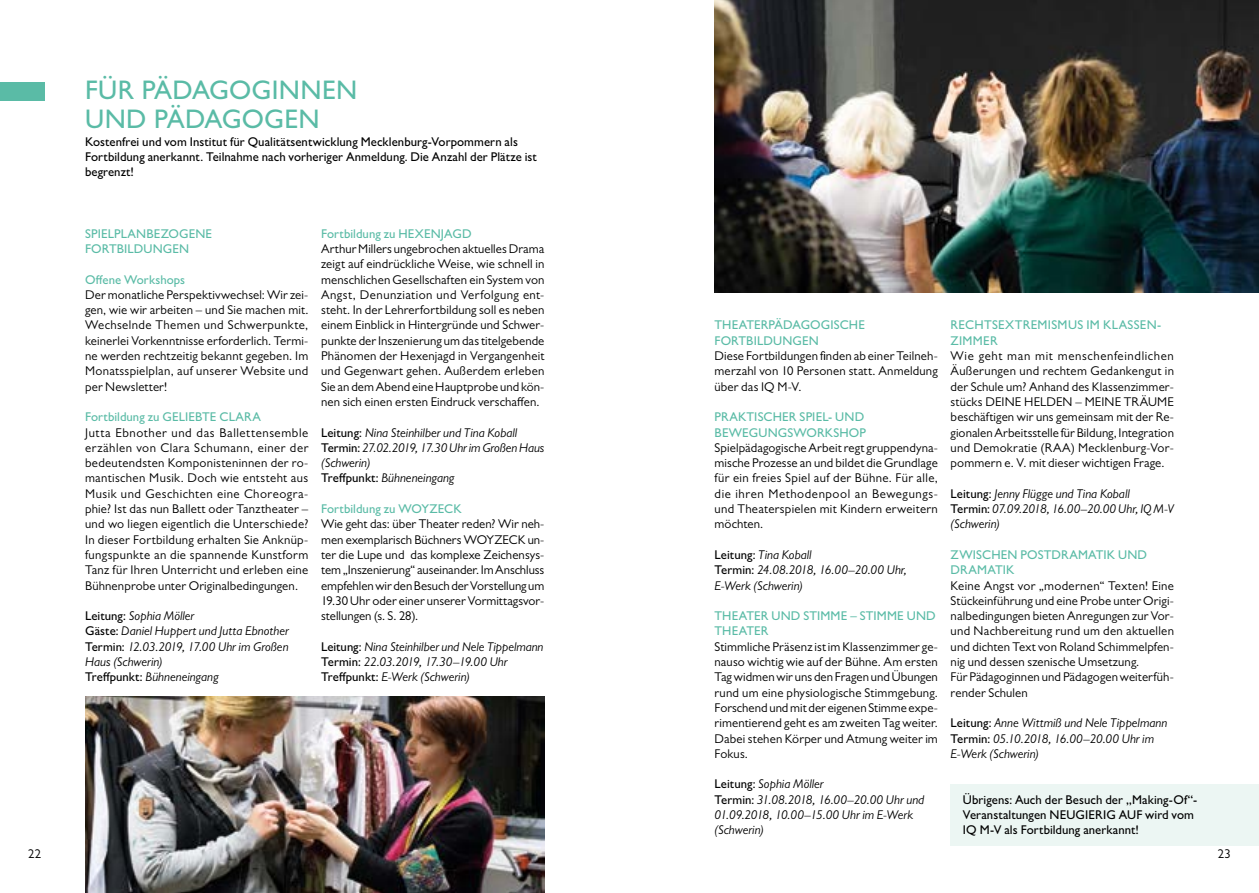
<style>
.page{position:relative;width:1259px;height:893px;background:#fff}
.page>*{position:absolute;margin:0;border:0;box-sizing:border-box;transform-origin:0 0}
.t1{font:500 27px/28.5px "Gill Sans MT Std";letter-spacing:.005em;color:#5abba6}
.t2{font:12.75px/15.3px "Gill Sans MT Std";letter-spacing:.01em;color:#000;text-align:justify}
.t3{font:italic 12.75px/15.3px "Gill Sans MT Std";color:#000}
.t4{font:500 12.75px/15.3px "Gill Sans MT Std";letter-spacing:.01em;color:#5abba6}
.t5{font:500 12.75px/15.3px "Gill Sans MT Std";letter-spacing:.005em;color:#000}
.s1{font-weight:500;font-style:normal}
</style>
<div class="page">
<img style="left:85px;top:697px;width:459px;height:196px">
<img style="left:714px;top:0;width:545px;height:292px">
<div style="left:950px;top:784px;width:309px;height:61px;background:#ecf6f3"></div>
<div style="left:0;top:82px;width:44px;height:19px;background:#5abba6"></div>
<h1 class="t1" style="left:85px;top:76px;width:274px">FÜR PÄDAGOGINNEN<br>UND PÄDAGOGEN</h1>
<p class="t5" style="left:85px;top:134px;width:453px">Kostenfrei und vom Institut für Qualitätsentwicklung Mecklenburg-Vorpommern als<br>Fortbildung anerkannt. Teilnahme nach vorheriger Anmeldung. Die Anzahl der Plätze ist begrenzt!</p>
<p class="t4" style="left:85px;top:226px;width:129px">SPIELPLANBEZOGENE<br>FORTBILDUNGEN</p>
<p class="t4" style="left:85px;top:271px;width:102px">Offene Workshops</p>
<p class="t2" style="left:85px;top:287px;width:225px">Der monatliche Perspektivwechsel: Wir zei&shy;gen, wie wir arbeiten – und Sie machen mit.<br>Wechselnde Themen und Schwerpunkte, keinerlei Vorkenntnisse erforderlich. Termi&shy;ne werden rechtzeitig bekannt gegeben. Im Monatsspielplan, auf unserer Website und per Newsletter!</p>
<p class="t4" style="left:85px;top:409px;width:177px">Fortbildung zu GELIEBTE CLARA</p>
<p class="t2" style="left:85px;top:425px;width:225px">Jutta Ebnother und das Ballettensemble erzählen von Clara Schumann, einer der bedeutendsten Komponisteninnen der ro&shy;mantischen Musik. Doch wie entsteht aus Musik und Geschichten eine Choreogra&shy;phie? Ist das nun Ballett oder Tanztheater – und wo liegen eigentlich die Unterschiede?<br>In dieser Fortbildung erhalten Sie Anknüp&shy;fungspunkte an die spannende Kunstform Tanz für Ihren Unterricht und erleben eine Bühnenprobe unter Originalbedingungen.</p>
<p class="t3" style="left:85px;top:608px;width:205px"><span class="s1">Leitung:</span> Sophia Möller<br><span class="s1">Gäste:</span> Daniel Huppert und Jutta Ebnother<br><span class="s1">Termin:</span> 12.03.2019, 17.00 Uhr im Großen<br>Haus (Schwerin)<br><span class="s1">Treffpunkt:</span> Bühneneingang</p>
<p class="t4" style="left:321px;top:226px;width:152px">Fortbildung zu HEXENJAGD</p>
<p class="t2" style="left:321px;top:241px;width:225px">Arthur Millers ungebrochen aktuelles Drama zeigt auf eindrückliche Weise, wie schnell in menschlichen Gesellschaften ein System von Angst, Denunziation und Verfolgung ent&shy;steht. In der Lehrerfortbildung soll es neben einem Einblick in Hintergründe und Schwer&shy;punkte der Inszenierung um das titelgebende Phänomen der Hexenjagd in Vergangenheit und Gegenwart gehen. Außerdem erleben Sie an dem Abend eine Hauptprobe und kön&shy;nen sich einen ersten Eindruck verschaffen.</p>
<p class="t3" style="left:321px;top:425px;width:225px"><span class="s1">Leitung:</span> Nina Steinhilber und Tina Koball<br><span class="s1">Termin:</span> 27.02.2019, 17.30 Uhr im Großen Haus (Schwerin)<br><span class="s1">Treffpunkt:</span> Bühneneingang</p>
<p class="t4" style="left:321px;top:501px;width:142px">Fortbildung zu WOYZECK</p>
<p class="t2" style="left:321px;top:516px;width:225px">Wie geht das: über Theater reden? Wir neh&shy;men exemplarisch Büchners WOYZECK un&shy;ter die Lupe und das komplexe Zeichensys&shy;tem „Inszenierung“ auseinander. Im Anschluss empfehlen wir den Besuch der Vorstellung um 19.30 Uhr oder einer unserer Vormittagsvor&shy;stellungen (s. S. 28).</p>
<p class="t3" style="left:321px;top:639px;width:224px"><span class="s1">Leitung:</span> Nina Steinhilber und Nele Tippelmann<br><span class="s1">Termin:</span> 22.03.2019, 17.30–19.00 Uhr<br><span class="s1">Treffpunkt:</span> E-Werk (Schwerin)</p>
<p class="t4" style="left:714px;top:317px;width:152px">THEATERPÄDAGOGISCHE<br>FORTBILDUNGEN</p>
<p class="t2" style="left:714px;top:348px;width:225px">Diese Fortbildungen finden ab einer Teilneh&shy;merzahl von 10 Personen statt. Anmeldung über das IQ M-V.</p>
<p class="t4" style="left:714px;top:409px;width:153px">PRAKTISCHER SPIEL- UND<br>BEWEGUNGSWORKSHOP</p>
<p class="t2" style="left:714px;top:440px;width:225px">Spielpädagogische Arbeit regt gruppendyna&shy;mische Prozesse an und bildet die Grundlage für ein freies Spiel auf der Bühne. Für alle, die ihren Methodenpool an Bewegungs&shy;und Theaterspielen mit Kindern erweitern möchten.</p>
<p class="t3" style="left:714px;top:547px;width:194px"><span class="s1">Leitung:</span> Tina Koball<br><span class="s1">Termin:</span> 24.08.2018, 16.00–20.00 Uhr,<br>E-Werk (Schwerin)</p>
<p class="t4" style="left:714px;top:608px;width:223px">THEATER UND STIMME – STIMME UND<br>THEATER</p>
<p class="t2" style="left:714px;top:639px;width:225px">Stimmliche Präsenz ist im Klassenzimmer ge&shy;nauso wichtig wie auf der Bühne. Am ersten Tag widmen wir uns den Fragen und Übungen rund um eine physiologische Stimmgebung.<br>Forschend und mit der eigenen Stimme expe&shy;rimentierend geht es am zweiten Tag weiter.<br>Dabei stehen Körper und Atmung weiter im Fokus.</p>
<p class="t3" style="left:714px;top:776px;width:211px"><span class="s1">Leitung:</span> Sophia Möller<br><span class="s1">Termin:</span> 31.08.2018, 16.00–20.00 Uhr und<br>01.09.2018, 10.00–15.00 Uhr im E-Werk (Schwerin)</p>
<p class="t4" style="left:950px;top:317px;width:212px">RECHTSEXTREMISMUS IM KLASSEN-<br>ZIMMER</p>
<p class="t2" style="left:950px;top:348px;width:225px">Wie geht man mit menschenfeindlichen Äußerungen und rechtem Gedankengut in der Schule um? Anhand des Klassenzimmer&shy;stücks DEINE HELDEN – MEINE TRÄUME beschäftigen wir uns gemeinsam mit der Re&shy;gionalen Arbeitsstelle für Bildung, Integration und Demokratie (RAA) Mecklenburg-Vor&shy;pommern e. V. mit dieser wichtigen Frage.</p>
<p class="t3" style="left:950px;top:486px;width:225px"><span class="s1">Leitung:</span> Jenny Flügge und Tina Koball<br><span class="s1">Termin:</span> 07.09.2018, 16.00–20.00 Uhr, IQ M-V (Schwerin)</p>
<p class="t4" style="left:950px;top:547px;width:198px">ZWISCHEN POSTDRAMATIK UND<br>DRAMATIK</p>
<p class="t2" style="left:950px;top:578px;width:225px;text-align:left">Keine Angst vor „modernen“ Texten! Eine Stückeinführung und eine Probe unter Origi&shy;nalbedingungen bieten Anregungen zur Vor&shy;und Nachbereitung rund um den aktuellen und dichten Text von Roland Schimmelpfen&shy;nig und dessen szenische Umsetzung.<br>Für Pädagoginnen und Pädagogen weiterfüh&shy;render Schulen</p>
<p class="t3" style="left:950px;top:715px;width:218px"><span class="s1">Leitung:</span> Anne Wittmiß und Nele Tippelmann<br><span class="s1">Termin:</span> 05.10.2018, 16.00–20.00 Uhr im<br>E-Werk (Schwerin)</p>
<p class="t5" style="left:963px;top:792px;width:236px">Übrigens: Auch der Besuch der „Making-Of“-<br>Veranstaltungen NEUGIERIG AUF wird vom<br>IQ M-V als Fortbildung anerkannt!</p>
<p class="t2" style="left:28px;top:846px;width:15px">22</p>
<p class="t2" style="left:1217px;top:846px;width:14px">23</p>
</div>
